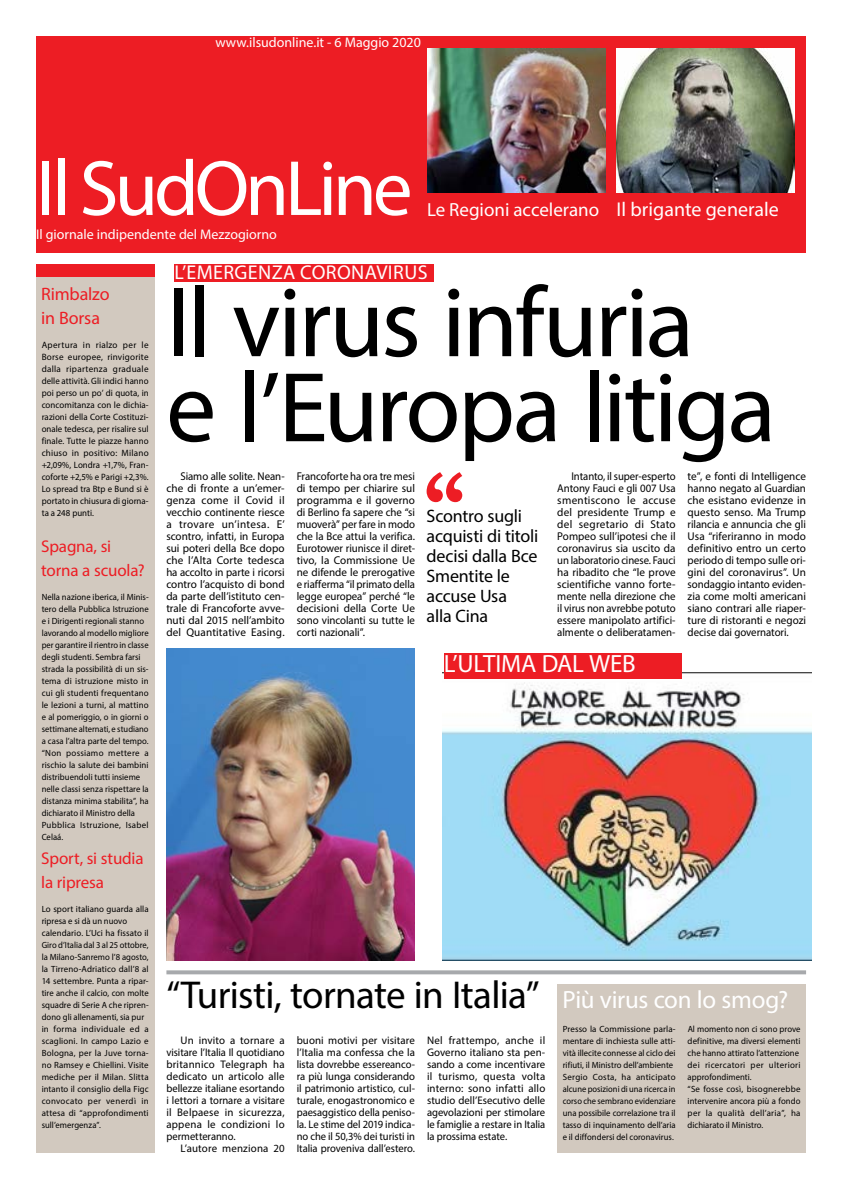
<style>
.page{position:relative;width:842px;height:1191px;background:#fff}
.page>*{position:absolute;margin:0;border:0;box-sizing:border-box;transform-origin:0 0}
.t1{font:100px/85px "Myriad Pro";letter-spacing:-.03em;color:#000}
.t2{font:79px "Myriad Pro";letter-spacing:-.05em;color:#fff}
.t3{font:39px "Myriad Pro";letter-spacing:-.02em;color:#000}
.t4{font:25px "Myriad Pro";letter-spacing:-.01em;color:#fff}
.t5{font:20px "Myriad Pro";letter-spacing:.02em;color:#fff}
.t6{font:19px "Myriad Pro";color:#fff}
.t7{font:18px/20px "Myriad Pro";letter-spacing:-.015em;color:#000}
.t8{font:18px/24px "Myriad Pro";letter-spacing:-.01em;color:#ed1d24}
.t9{font:17px/24px "Myriad Pro";letter-spacing:-.01em;color:#ed1d24}
.t10{font:14px "Myriad Pro";color:#fff}
.t11{font:11.3px/12px "Myriad Pro";letter-spacing:-.005em;color:#000;text-align:justify;scale:.96 1}
.t12{font:11.3px/12px "Myriad Pro";letter-spacing:-.005em;color:#000;text-align:justify;scale:.95 1}
.t13{font:11.3px/12px "Myriad Pro";letter-spacing:-.005em;color:#000;text-align:justify}
.t14{font:11px/12px "Myriad Pro";color:#000;text-align:justify}
.t15{font:9.2px/12px "Myriad Pro";color:#000;text-align:justify}
.t16{font:9px/12px "Myriad Pro";letter-spacing:.005em;color:#000;scale:.96 1}
.t17{font:9px/12px "Myriad Pro";letter-spacing:.005em;color:#000}
.s1{font-size:20px}
</style>
<div class="page">
<div style="left:36px;top:264px;width:118px;height:888px;background:#d2c9bf"></div>
<div style="left:36px;top:36px;width:770px;height:216px;background:#ed1d24"></div>
<img style="left:166px;top:648px;width:249px;height:312px">
<img style="left:442px;top:672px;width:370px;height:288px">
<div style="left:174px;top:264px;width:260px;height:17px;background:#ed1d24"></div>
<svg style="left:166px;top:970px;width:640px;height:4px;fill:#a7a9ac"></svg>
<div style="left:36px;top:264px;width:118px;height:12px;background:#ed1d24"></div>
<svg style="left:427px;top:472px;width:35px;height:30px"></svg>
<img style="left:427px;top:48px;width:178px;height:144px">
<img style="left:616px;top:48px;width:179px;height:144px">
<div style="left:557px;top:984px;width:249px;height:168px;background:#d2c9bf"></div>
<div style="left:444px;top:653px;width:238px;height:25px;background:#ed1d24"></div>
<h3 class="t10" style="left:215px;top:34px;width:207px">www.ilsudonline.it - 6 Maggio 2020</h3>
<h2 class="t2" style="left:36px;top:140px;width:378px">Il SudOnLine</h2>
<h3 class="t10" style="left:36px;top:226px;width:242px">Il giornale indipendente del Mezzogiorno</h3>
<h3 class="t6" style="left:427px;top:198px;width:353px">Le Regioni accelerano <span class="s1">Il brigante generale</span></h3>
<h3 class="t8" style="left:41px;top:282px;width:70px">Rimbalzo in Borsa</h3>
<p class="t15" style="left:42px;top:339px;width:108px">Apertura in rialzo per le Borse europee, rinvigorite dalla ripartenza graduale delle attività. Gli indici hanno poi perso un po’ di quota, in concomitanza con le dichia&shy;razioni della Corte Costituzi&shy;onale tedesca, per risalire sul finale. Tutte le piazze hanno chiuso in positivo: Milano +2,09%, Londra +1,7%, Fran&shy;coforte +2,5% e Parigi +2,3%.<br>Lo spread tra Btp e Bund si è portato in chiusura di giorna&shy;ta a 248 punti.</p>
<h3 class="t9" style="left:41px;top:534px;width:105px">Spagna, si torna a scuola?</h3>
<p class="t16" style="left:42px;top:591px;width:113px">Nella nazione iberica, il Minis&shy;tero della Pubblica Istruzione e i Dirigenti regionali stanno lavorando al modello migliore per garantire il rientro in classe degli studenti. Sembra farsi strada la possibilità di un sis&shy;tema di istruzione misto in cui gli studenti frequentano le lezioni a turni, al mattino e al pomeriggio, o in giorni o settimane alternati, e studiano a casa l’altra parte del tempo. “Non possiamo mettere a rischio la salute dei bambini distribuendoli tutti insieme nelle classi senza rispettare la distanza minima stabilita”, ha dichiarato il Ministro della<br>Pubblica Istruzione, Isabel<br>Celaá.</p>
<h3 class="t9" style="left:41px;top:846px;width:104px">Sport, si studia la ripresa</h3>
<p class="t17" style="left:42px;top:903px;width:108px">Lo sport italiano guarda alla ripresa e si dà un nuovo calendario. L’Uci ha fissato il<br>Giro d’Italia dal 3 al 25 ottobre, la Milano-Sanremo l’8 agosto, la Tirreno-Adriatico dall’8 al<br>14 settembre. Punta a ripar&shy;tire anche il calcio, con molte squadre di Serie A che ripren&shy;dono gli allenamenti, sia pur in forma individuale ed a scaglioni. In campo Lazio e<br>Bologna, per la Juve torna&shy;no Ramsey e Chiellini. Visite mediche per il Milan. Slitta intanto il consiglio della Figc convocato per venerdì in attesa di “approfondimenti sull’emergenza”.</p>
<h3 class="t5" style="left:175px;top:260px;width:254px">L’EMERGENZA CORONAVIRUS</h3>
<h1 class="t1" style="left:166px;top:278px;width:611px">Il virus infuria<br>e l’Europa litiga</h1>
<p class="t11" style="left:166px;top:470px;width:125px;text-indent:14px">Siamo alle solite. Nean&shy;che di fronte a un’emer&shy;genza come il Covid il vecchio continente riesce a trovare un’intesa. E’ scontro, infatti, in Europa sui poteri della Bce dopo che l’Alta Corte tedesca ha accolto in parte i ricorsi contro l’acquisto di bond da parte dell’istituto cen&shy;trale di Francoforte avve&shy;nuti dal 2015 nell’ambito del Quantitative Easing.</p>
<p class="t11" style="left:297px;top:470px;width:125px">Francoforte ha ora tre mesi di tempo per chiarire sul programma e il governo di Berlino fa sapere che “si muoverà” per fare in modo che la Bce attui la verifica.<br>Eurotower riunisce il diret&shy;tivo, la Commissione Ue ne difende le prerogative e riafferma “il primato della legge europea” perché “le decisioni della Corte Ue sono vincolanti su tutte le corti nazionali”.</p>
<p class="t12" style="left:557px;top:470px;width:126px;text-indent:14px">Intanto, il super-esperto Antony Fauci e gli 007 Usa smentiscono le accuse del presidente Trump e del segretario di Stato Pompeo sull’ipotesi che il coronavirus sia uscito da un laboratorio cinese. Fauci ha ribadito che “le prove scientifiche vanno forte&shy;mente nella direzione che il virus non avrebbe potuto essere manipolato artifici&shy;almente o deliberatamen-</p>
<p class="t13" style="left:688px;top:470px;width:120px">te”, e fonti di Intelligence hanno negato al Guardian che esistano evidenze in questo senso. Ma Trump rilancia e annuncia che gli Usa “riferiranno in modo definitivo entro un certo periodo di tempo sulle ori&shy;gini del coronavirus”. Un sondaggio intanto eviden&shy;zia come molti americani siano contrari alle riaper&shy;ture di ristoranti e negozi decise dai governatori.</p>
<h3 class="t7" style="left:427px;top:506px;width:113px">Scontro sugli acquisti di titoli decisi dalla Bce<br>Smentite le accuse Usa<br>alla Cina</h3>
<h3 class="t4" style="left:444px;top:648px;width:193px">L’ULTIMA DAL WEB</h3>
<h3 class="t3" style="left:166px;top:971px;width:375px">“Turisti, tornate in Italia”</h3>
<p class="t14" style="left:166px;top:1034px;width:120px;text-indent:14px">Un invito a tornare a visitare l’Italia Il quotidiano britannico Telegraph ha dedicato un articolo alle bellezze italiane esortando i lettori a tornare a visitare il Belpaese in sicurezza, appena le condizioni lo permetteranno.</p>
<p class="t14" style="left:181px;top:1142px;width:106px">L’autore menziona 20</p>
<p class="t14" style="left:297px;top:1034px;width:120px">buoni motivi per visitare l’Italia ma confessa che la lista dovrebbe essereanco&shy;ra più lunga considerando il patrimonio artistico, cul&shy;turale, enogastronomico e paesaggistico della peniso&shy;la. Le stime del 2019 indica&shy;no che il 50,3% dei turisti in Italia proveniva dall’estero.</p>
<p class="t14" style="left:427px;top:1034px;width:120px">Nel frattempo, anche il Governo italiano sta pen&shy;sando a come incentivare il turismo, questa volta interno: sono infatti allo studio dell’Esecutivo delle agevolazioni per stimolare le famiglie a restare in Italia la prossima estate.</p>
<h3 class="t4" style="left:563px;top:984px;width:227px">Più virus con lo smog?</h3>
<p class="t17" style="left:563px;top:1023px;width:114px">Presso la Commissione parla&shy;mentare di inchiesta sulle atti&shy;vità illecite connesse al ciclo dei rifiuti, il Ministro dell’ambiente Sergio Costa, ha anticipato alcune posizioni di una ricerca in corso che sembrano evidenziare una possibile correlazione tra il tasso di inquinamento dell’aria e il diffondersi del coronavirus.</p>
<p class="t16" style="left:688px;top:1023px;width:119px">Al momento non ci sono prove definitive, ma diversi elementi che hanno attirato l’attenzione dei ricercatori per ulteriori approfondimenti.<br>“Se fosse così, bisognerebbe intervenire ancora più a fondo per la qualità dell’aria”, ha dichiarato il Ministro.</p>
</div>
